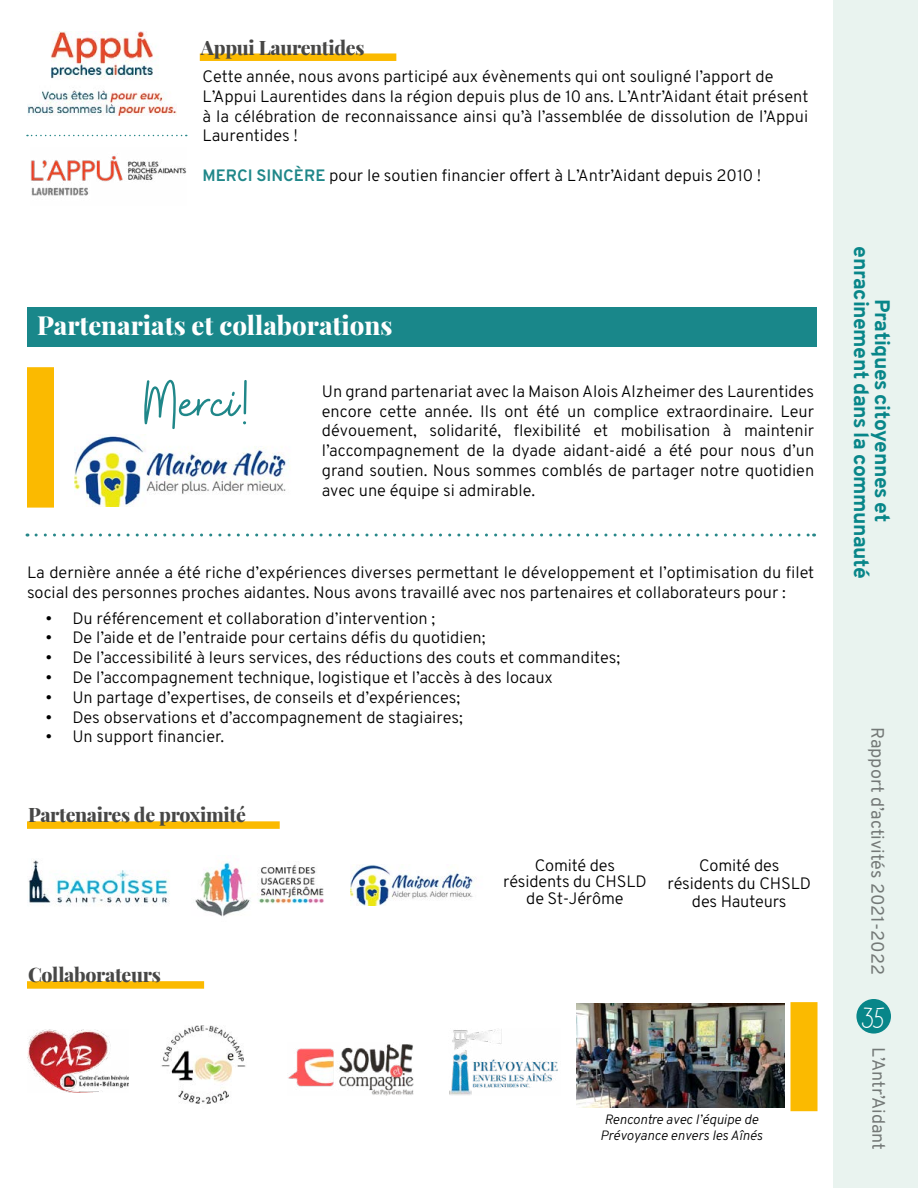
<style>
.page{position:relative;width:918px;height:1188px;background:#fff}
.page>*{position:absolute;margin:0;border:0;box-sizing:border-box;transform-origin:0 0}
.t1{font:61.5px "Buffalo";letter-spacing:-.025em;color:#208789}
.t2{font:28.5px "Buffalo";color:#fff}
.t3{font:800 25.8px "Playfair Display";color:#fff}
.t4{font:800 21px/21px "Overpass";letter-spacing:-.02em;color:#088689;text-align:center}
.t5{font:800 19.5px "Playfair Display";letter-spacing:-.015em;color:#474746}
.t6{font:18px "Overpass";color:#000}
.t7{font:300 16.5px/19.8px "Overpass";color:#000}
.t8{font:italic 300 13.5px/16.2px "Overpass";color:#000;text-align:center}
.s1{font-weight:700;color:#208789}
</style>
<div class="page">
<div style="left:834px;top:0;width:84px;height:1188px;background:#e9f3ef"></div>
<div style="left:856px;top:999px;width:35px;height:35px;background:#088689;border-radius:50%"></div>
<div style="left:200px;top:53px;width:196px;height:8px;background:#fbba00"></div>
<svg style="left:27px;top:135px;width:160px;height:1px"></svg>
<svg style="left:36px;top:534px;width:779px;height:3px"></svg>
<div style="left:27px;top:821px;width:253px;height:8px;background:#fbba00"></div>
<div style="left:27px;top:981px;width:177px;height:8px;background:#fbba00"></div>
<div style="left:27px;top:307px;width:789px;height:40px;background:#19878a"></div>
<div style="left:27px;top:367px;width:27px;height:141px;background:#fbba00"></div>
<div style="left:791px;top:1002px;width:27px;height:109px;background:#fbba00"></div>
<img style="left:27px;top:32px;width:150px;height:84px">
<img style="left:30px;top:155px;width:157px;height:41px">
<img style="left:74px;top:436px;width:216px;height:70px">
<img style="left:350px;top:864px;width:126px;height:42px">
<img style="left:28px;top:860px;width:142px;height:45px">
<img style="left:195px;top:861px;width:129px;height:56px">
<img style="left:27px;top:1029px;width:102px;height:64px">
<img style="left:161px;top:1025px;width:85px;height:79px">
<img style="left:288px;top:1044px;width:126px;height:51px">
<img style="left:449px;top:1029px;width:109px;height:66px">
<img style="left:577px;top:1003px;width:207px;height:105px">
<p class="t5" style="left:201px;top:32px;width:165px">Appui Laurentides</p>
<p class="t7" style="left:202px;top:66px;width:607px">Cette année, nous avons participé aux évènements qui ont souligné l’apport de L’Appui Laurentides dans la région depuis plus de 10 ans. L’Antr’Aidant était présent à la célébration de reconnaissance ainsi qu’à l’assemblée de dissolution de l’Appui Laurentides !</p>
<p class="t7" style="left:202px;top:165px;width:560px"><span class="s1">MERCI SINCÈRE</span> pour le soutien financier offert à L’Antr’Aidant depuis 2010 !</p>
<h3 class="t3" style="left:37px;top:305px;width:357px">Partenariats et collaborations</h3>
<h1 class="t1" style="left:144px;top:367px;width:106px">Merci!</h1>
<p class="t7" style="left:322px;top:381px;width:494px;text-align:justify">Un grand partenariat avec la Maison Alois Alzheimer des Laurentides encore cette année. Ils ont été un complice extraordinaire. Leur dévouement, solidarité, flexibilité et mobilisation à maintenir l’accompagnement de la dyade aidant-aidé a été pour nous d’un grand soutien. Nous sommes comblés de partager notre quotidien avec une équipe si admirable.</p>
<p class="t7" style="left:27px;top:562px;width:789px">La dernière année a été riche d’expériences diverses permettant le développement et l’optimisation du filet social des personnes proches aidantes. Nous avons travaillé avec nos partenaires et collaborateurs pour :</p>
<p class="t7" style="left:45px;top:608px;width:391px">• Du référencement et collaboration d’intervention ;</p>
<p class="t7" style="left:45px;top:628px;width:442px">• De l’aide et de l’entraide pour certains défis du quotidien;</p>
<p class="t7" style="left:45px;top:648px;width:576px">• De l’accessibilité à leurs services, des réductions des couts et commandites;</p>
<p class="t7" style="left:45px;top:667px;width:509px">• De l’accompagnement technique, logistique et l’accès à des locaux</p>
<p class="t7" style="left:45px;top:687px;width:416px">• Un partage d’expertises, de conseils et d’expériences;</p>
<p class="t7" style="left:45px;top:707px;width:419px">• Des observations et d’accompagnement de stagiaires;</p>
<p class="t7" style="left:45px;top:727px;width:180px">• Un support financier.</p>
<p class="t5" style="left:28px;top:800px;width:219px">Partenaires de proximité</p>
<p class="t5" style="left:28px;top:960px;width:134px">Collaborateurs</p>
<p class="t7" style="left:503px;top:857px;width:145px;line-height:16.5px;text-align:center">Comité des résidents du CHSLD de St-Jérôme</p>
<p class="t7" style="left:668px;top:856px;width:145px;line-height:18px;text-align:center">Comité des résidents du CHSLD des Hauteurs</p>
<p class="t8" style="left:600px;top:1111px;width:164px">Rencontre avec l’équipe de<br>Prévoyance envers les Aînés</p>
<p class="t4" style="left:893px;top:246px;width:334px;rotate:90deg">Pratiques citoyennes et enracinement dans la communauté</p>
<p class="t6" style="left:889px;top:727px;width:249px;rotate:90deg">Rapport d’activités 2021-2022</p>
<h2 class="t2" style="left:862px;top:1001px;width:23px">35</h2>
<p class="t6" style="left:890px;top:1047px;width:105px;rotate:90deg">L’Antr’Aidant</p>
</div>
